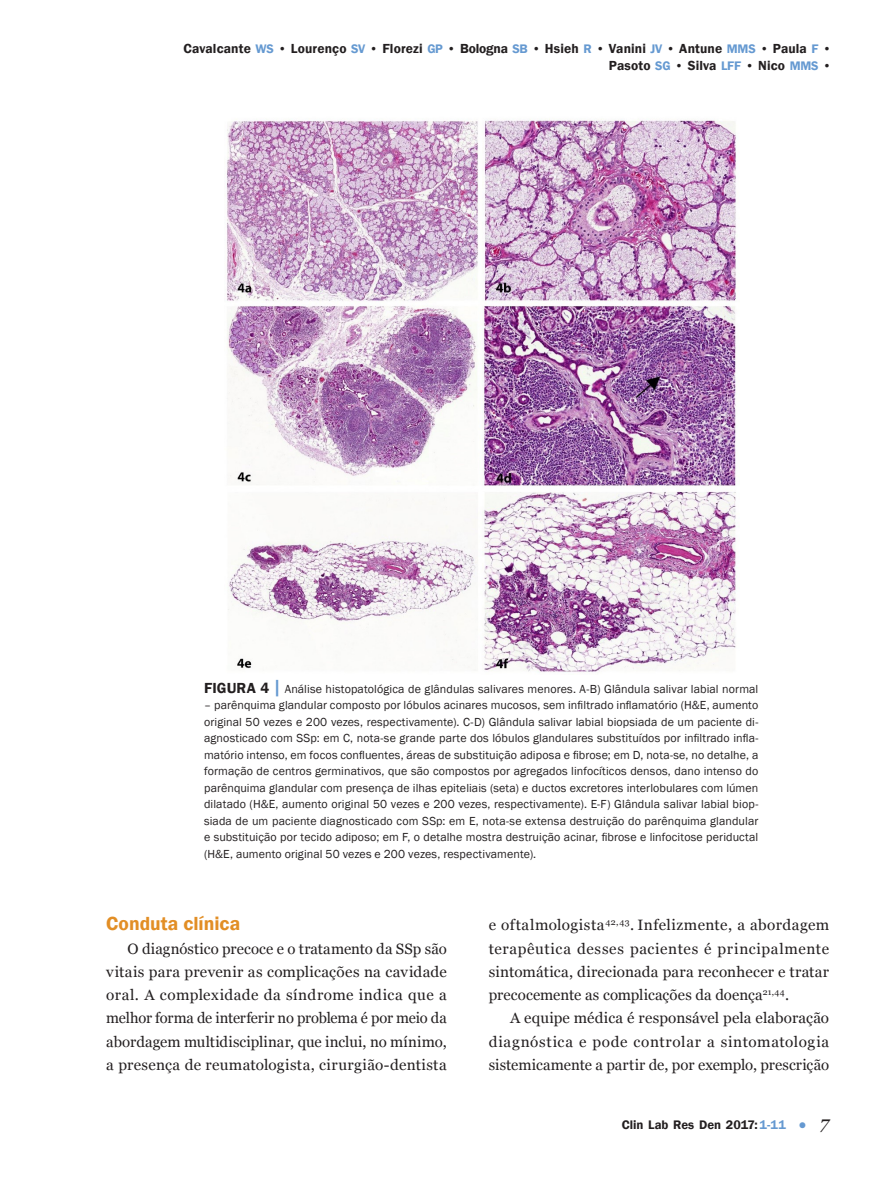
<style>
.page{position:relative;width:893px;height:1191px;background:#fff}
.page>*{position:absolute;margin:0;border:0;box-sizing:border-box;transform-origin:0 0}
._2_3_1_Sub_2{font:600 19.5px "Franklin Gothic";color:#e28e25}
._2_1_CORPO_TEXTO{font:15px/23.2px "Georgia";letter-spacing:.01em;color:#231f20;text-align:justify}
.t1{font:600 13.5px/17.2px "Franklin Gothic";letter-spacing:.01em;color:#231f20;text-align:right}
.t2{font:600 12.75px "Franklin Gothic";color:#231f20}
._3_1_Legenda_abaixo{font:12px/16.5px "Franklin Gothic";letter-spacing:.01em;color:#231f20;text-align:justify}
.s1{font-size:12.75px;color:#6599d1}
.s2{font-size:12.75px}
.s3{font-weight:600;font-size:15px}
.s4{font-weight:600;font-size:19.5px;color:#6599d1}
.s5{color:#6599d1}
.s6{font-weight:400;font-size:13.5px;color:#6599d1}
.s7{font-family:"Georgia";font-weight:400;font-style:italic;font-size:18px}
</style>
<div class="page">
<img style="left:226px;top:119px;width:510px;height:553px">
<p class="t1" style="left:183px;top:40px;width:649px">Cavalcante <span class="s1">WS</span> <span class="s2">•</span> Lourenço <span class="s1">SV</span> <span class="s2">•</span> Florezi <span class="s1">GP</span> <span class="s2">•</span> Bologna <span class="s1">SB</span> <span class="s2">•</span> Hsieh <span class="s1">R</span> <span class="s2">•</span> Vanini <span class="s1">JV</span> <span class="s2">•</span> Antune <span class="s1">MMS</span> <span class="s2">•</span> Paula <span class="s1">F</span> <span class="s2">•<br></span>Pasoto <span class="s1">SG</span> <span class="s2">•</span> Silva <span class="s1">LFF</span> <span class="s2">•</span> Nico <span class="s1">MMS</span> <span class="s2">•</span></p>
<p class="_3_1_Legenda_abaixo" style="left:204px;top:680px;width:556px"><span class="s3">FIGURA 4</span> <span class="s4">|</span> Análise histopatológica de glândulas salivares menores. A-B) Glândula salivar labial normal</p>
<p class="_3_1_Legenda_abaixo" style="left:204px;top:697px;width:556px">– parênquima glandular composto por lóbulos acinares mucosos, sem infiltrado inflamatório (H&amp;E, aumento original 50 vezes e 200 vezes, respectivamente). C-D) Glândula salivar labial biopsiada de um paciente di&shy;agnosticado com SSp: em C, nota-se grande parte dos lóbulos glandulares substituídos por infiltrado infla&shy;matório intenso, em focos confluentes, áreas de substituição adiposa e fibrose; em D, nota-se, no detalhe, a formação de centros germinativos, que são compostos por agregados linfocíticos densos, dano intenso do parênquima glandular com presença de ilhas epiteliais (seta) e ductos excretores interlobulares com lúmen dilatado (H&amp;E, aumento original 50 vezes e 200 vezes, respectivamente). E-F) Glândula salivar labial biop&shy;siada de um paciente diagnosticado com SSp: em E, nota-se extensa destruição do parênquima glandular e substituição por tecido adiposo; em F, o detalhe mostra destruição acinar, fibrose e linfocitose periductal (H&amp;E, aumento original 50 vezes e 200 vezes, respectivamente).</p>
<p class="_2_3_1_Sub_2" style="left:106px;top:912px;width:135px">Conduta clínica</p>
<p class="_2_1_CORPO_TEXTO" style="left:106px;top:936px;width:342px;text-indent:21px">O diagnóstico precoce e o tratamento da SSp são vitais para prevenir as complicações na cavidade oral. A complexidade da síndrome indica que a melhor forma de interferir no problema é por meio da abordagem multidisciplinar, que inclui, no mínimo, a presença de reumatologista, cirurgião-dentista</p>
<p class="_2_1_CORPO_TEXTO" style="left:489px;top:913px;width:342px">e oftalmologista<sup>42,43</sup>. Infelizmente, a abordagem terapêutica desses pacientes é principalmente sintomática, direcionada para reconhecer e tratar precocemente as complicações da doença<sup>21,44</sup>.</p>
<p class="_2_1_CORPO_TEXTO" style="left:489px;top:1006px;width:342px;text-indent:21px">A equipe médica é responsável pela elaboração diagnóstica e pode controlar a sintomatologia sistemicamente a partir de, por exemplo, prescrição</p>
<p class="t2" style="left:622px;top:1117px;width:209px">Clin Lab Res Den 2017:<span class="s5">1-11</span> <span class="s6">●</span> <span class="s7">7</span></p>
</div>
